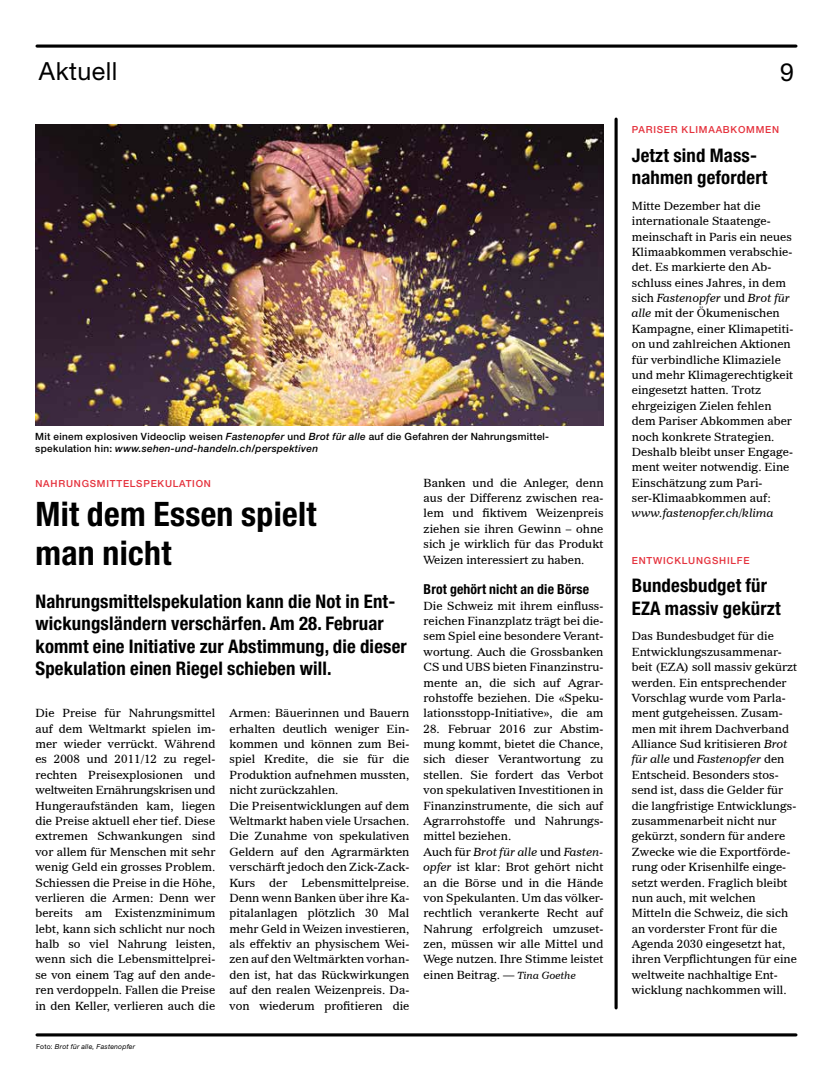
<style>
.page{position:relative;width:833px;height:1081px;background:#fff}
.page>*{position:absolute;margin:0;border:0;box-sizing:border-box;transform-origin:0 0}
.t1{font:700 condensed 33.75px/38.8px "Helvetica Neue LT Std";letter-spacing:.01em;color:#000}
.t2{font:25px "Helvetica Neue LT Std";letter-spacing:.02em;color:#000}
.t3{font:700 condensed 18.75px/22.5px "Helvetica Neue LT Std";letter-spacing:.01em;color:#000}
.t4{font:700 condensed 13.75px "Helvetica Neue LT Std";letter-spacing:.01em;color:#000}
.t5{font:11.38px/15.4px "Imperial BT";letter-spacing:.005em;color:#000}
.t6{font:italic 11.38px "Imperial BT";letter-spacing:.005em;color:#000}
.t7{font:500 10px/11.8px "Helvetica Neue LT Std";letter-spacing:.03em;color:#000}
.t8{font:500 9.75px "Helvetica Neue LT Std";letter-spacing:.08em;color:#e5323d}
.t9{font:italic 6.88px "Helvetica Neue LT Std";letter-spacing:.03em;color:#000}
.s1{font-style:italic}
.s2{font-style:normal}
.s3{font-style:italic;font-size:10px}
</style>
<div class="page">
<hr style="left:37px;top:45px;width:759px;height:3px;background:#000">
<hr style="left:37px;top:1033px;width:759px;height:3px;background:#000">
<img style="left:36px;top:124px;width:567px;height:301px">
<hr style="left:614px;top:119px;width:3px;height:889px;background:#000">
<h2 class="t2" style="left:39px;top:56px;width:80px">Aktuell</h2>
<h2 class="t2" style="left:780px;top:57px;width:15px">9</h2>
<p class="t7" style="left:35px;top:431px;width:515px">Mit einem explosiven Videoclip weisen <span class="s1">Fastenopfer</span> und <span class="s1">Brot für alle</span> auf die Gefahren der Nahrungsmittel&shy;spekulation hin: <span class="s1">www.sehen-und-handeln.ch/perspektiven</span></p>
<p class="t8" style="left:35px;top:477px;width:177px">NAHRUNGSMITTELSPEKULATION</p>
<h1 class="t1" style="left:35px;top:494px;width:283px">Mit dem Essen spielt man nicht</h1>
<h3 class="t3" style="left:35px;top:589px;width:373px">Nahrungsmittelspekulation kann die Not in Ent&shy;wickungsländern verschärfen. Am 28. Februar kommt eine Initiative zur Abstimmung, die dieser Spekulation einen Riegel schieben will.</h3>
<p class="t5" style="left:35px;top:705px;width:181px;text-align:justify">Die Preise für Nahrungsmittel auf dem Weltmarkt spielen im&shy;mer wieder verrückt. Während es 2008 und 2011/12 zu regel&shy;rechten Preisexplosionen und weltweiten Ernährungskrisen und Hungeraufständen kam, liegen die Preise aktuell eher tief. Diese extremen Schwankungen sind vor allem für Menschen mit sehr wenig Geld ein grosses Problem.<br>Schiessen die Preise in die Höhe, verlieren die Armen: Denn wer bereits am Existenzminimum lebt, kann sich schlicht nur noch halb so viel Nahrung leisten, wenn sich die Lebensmittelprei&shy;se von einem Tag auf den ande&shy;ren verdoppeln. Fallen die Preise in den Keller, verlieren auch die</p>
<p class="t5" style="left:229px;top:705px;width:181px">Armen: Bäuerinnen und Bauern erhalten deutlich weniger Ein&shy;kommen und können zum Bei&shy;spiel Kredite, die sie für die<br>Produktion aufnehmen mussten, nicht zurückzahlen.<br>Die Preisentwicklungen auf dem<br>Weltmarkt haben viele Ursachen.<br>Die Zunahme von spekulativen<br>Geldern auf den Agrarmärkten verschärft jedoch den Zick-Zack-<br>Kurs der Lebensmittelpreise.<br>Denn wenn Banken über ihre Ka&shy;pitalanlagen plötzlich 30 Mal mehr Geld in Weizen investieren, als effektiv an physischem Wei&shy;zen auf den Weltmärkten vorhan&shy;den ist, hat das Rückwirkungen auf den realen Weizenpreis. Da&shy;von wiederum profitieren die</p>
<p class="t9" style="left:36px;top:1042px;width:100px"><span class="s2">Foto:</span> Brot für alle, Fastenopfer</p>
<p class="t5" style="left:423px;top:475px;width:181px;text-align:justify">Banken und die Anleger, denn aus der Differenz zwischen rea&shy;lem und fiktivem Weizenpreis ziehen sie ihren Gewinn – ohne sich je wirklich für das Produkt Weizen interessiert zu haben.</p>
<p class="t4" style="left:423px;top:581px;width:167px">Brot gehört nicht an die Börse</p>
<p class="t5" style="left:423px;top:598px;width:181px;text-align:justify">Die Schweiz mit ihrem einfluss&shy;reichen Finanzplatz trägt bei die&shy;sem Spiel eine besondere Verant&shy;wortung. Auch die Grossbanken CS und UBS bieten Finanzinstru&shy;mente an, die sich auf Agrar&shy;rohstoffe beziehen. Die «Speku&shy;lationsstopp-Initiative», die am</p>
<p class="t5" style="left:423px;top:721px;width:181px">28. Februar 2016 zur Abstim&shy;mung kommt, bietet die Chance, sich dieser Verantwortung zu stellen. Sie fordert das Verbot von spekulativen Investitionen in<br>Finanzinstrumente, die sich auf<br>Agrarrohstoffe und Nahrungs&shy;mittel beziehen.<br>Auch für <span class="s1">Brot für alle</span> und <span class="s1">Fasten&shy;opfer</span> ist klar: Brot gehört nicht an die Börse und in die Hände von Spekulanten. Um das völker&shy;rechtlich verankerte Recht auf<br>Nahrung erfolgreich umzuset&shy;zen, müssen wir alle Mittel und<br>Wege nutzen. Ihre Stimme leistet einen Beitrag. — <span class="s3">Tina Goethe</span></p>
<p class="t8" style="left:632px;top:124px;width:149px">PARISER KLIMAABKOMMEN</p>
<h3 class="t3" style="left:632px;top:143px;width:137px">Jetzt sind Mass&shy;nahmen gefordert</h3>
<p class="t5" style="left:632px;top:198px;width:163px">Mitte Dezember hat die internationale Staatenge&shy;meinschaft in Paris ein neues<br>Klimaabkommen verabschie&shy;det. Es markierte den Ab&shy;schluss eines Jahres, in dem sich <span class="s1">Fastenopfer</span> und <span class="s1">Brot für alle</span> mit der Ökumenischen<br>Kampagne, einer Klimapetiti&shy;on und zahlreichen Aktionen für verbindliche Klimaziele und mehr Klimagerechtigkeit eingesetzt hatten. Trotz ehrgeizigen Zielen fehlen dem Pariser Abkommen aber noch konkrete Strategien.<br>Deshalb bleibt unser Engage&shy;ment weiter notwendig. Eine<br>Einschätzung zum Pari&shy;ser-Klimaabkommen auf:</p>
<p class="t6" style="left:632px;top:506px;width:143px">www.fastenopfer.ch/klima</p>
<p class="t8" style="left:632px;top:554px;width:119px">ENTWICKLUNGSHILFE</p>
<h3 class="t3" style="left:632px;top:574px;width:150px">Bundesbudget für<br>EZA massiv gekürzt</h3>
<p class="t5" style="left:632px;top:628px;width:167px">Das Bundesbudget für die<br>Entwicklungszusammenar&shy;beit (EZA) soll massiv gekürzt werden. Ein entsprechender<br>Vorschlag wurde vom Parla&shy;ment gutgeheissen. Zusam&shy;men mit ihrem Dachverband<br>Alliance Sud kritisieren <span class="s1">Brot für alle</span> und <span class="s1">Fastenopfer</span> den<br>Entscheid. Besonders stos&shy;send ist, dass die Gelder für die langfristige Entwicklungs&shy;zusammenarbeit nicht nur gekürzt, sondern für andere<br>Zwecke wie die Exportförde&shy;rung oder Krisenhilfe einge&shy;setzt werden. Fraglich bleibt nun auch, mit welchen<br>Mitteln die Schweiz, die sich an vorderster Front für die<br>Agenda 2030 eingesetzt hat, ihren Verpflichtungen für eine weltweite nachhaltige Ent&shy;wicklung nachkommen will.</p>
</div>
